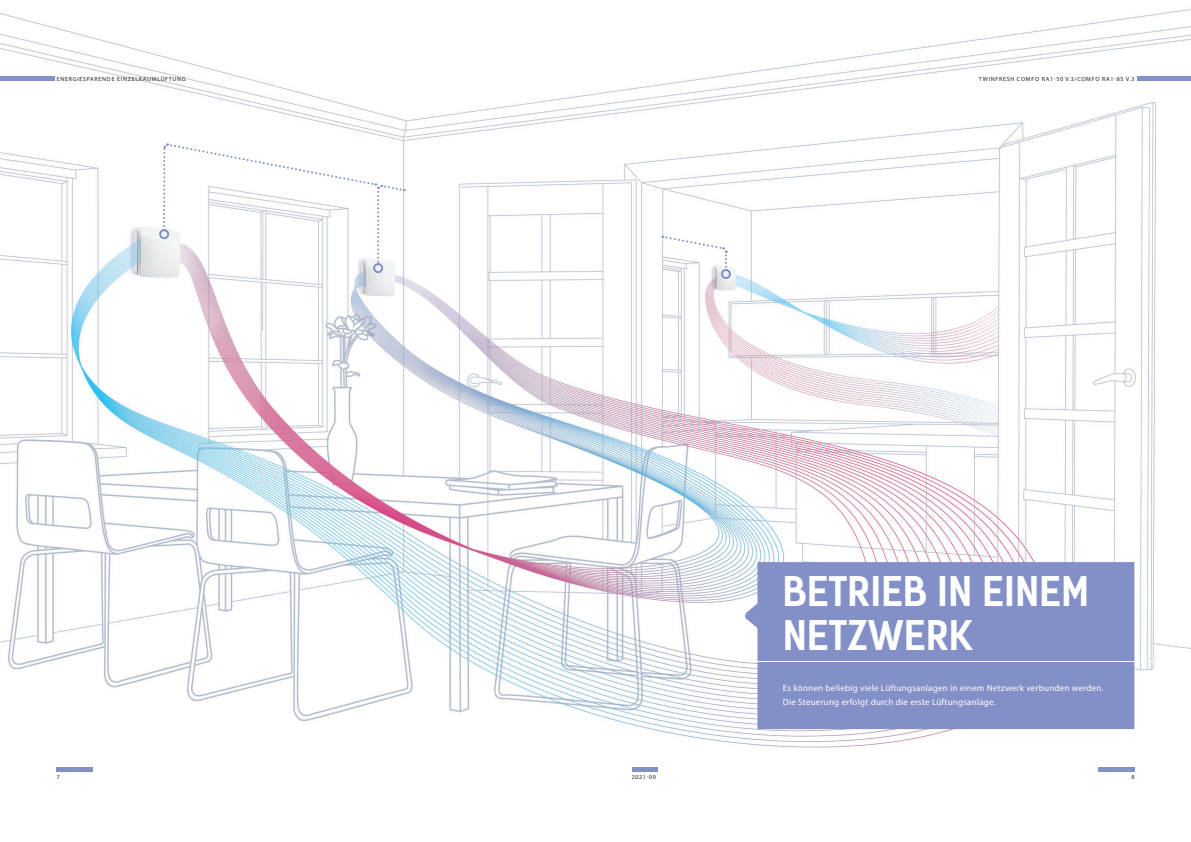
<style>
.page{position:relative;width:1191px;height:842px;background:#fff}
.page>*{position:absolute;margin:0;border:0;box-sizing:border-box;transform-origin:0 0}
.t1{font:38.9px/43.8px "Kelson Sans Bold RU";color:#fff}
.t2{font:9px/14px "Myriad Pro";letter-spacing:.025em;color:#fff}
.t3{font:6px "Myriad Pro";letter-spacing:.12em;color:#231f20}
</style>
<div class="page">
<img style="left:0;top:9px;width:1191px;height:763px">
<hr style="left:57px;top:767px;width:36px;height:4px;background:#838fc7">
<hr style="left:0;top:77px;width:54px;height:4px;background:#838fc7">
<div style="left:159px;top:229px;width:10px;height:10px;border:2px solid #838fc7;border-radius:50%"></div>
<div style="left:373px;top:263px;width:10px;height:10px;border:2px solid #838fc7;border-radius:50%"></div>
<svg style="left:162px;top:143px;width:243px;height:122px"></svg>
<hr style="left:1137px;top:77px;width:54px;height:4px;background:#838fc7">
<div style="left:742px;top:562px;width:392px;height:167px;background:#838fc7"></div>
<hr style="left:745px;top:661px;width:446px;height:1px;background:#fff">
<svg style="left:662px;top:235px;width:66px;height:36px"></svg>
<div style="left:721px;top:269px;width:10px;height:10px;border:2px solid #838fc7;border-radius:50%"></div>
<hr style="left:632px;top:767px;width:26px;height:4px;background:#838fc7">
<hr style="left:1098px;top:767px;width:36px;height:4px;background:#838fc7">
<p class="t3" style="left:57px;top:76px;width:130px">ENERGIESPARENDE EINZELRAUMLÜFTUNG</p>
<p class="t3" style="left:979px;top:76px;width:157px">TWINFRESH COMFO RA1-50 V.3/COMFO RA1-85 V.3</p>
<p class="t3" style="left:57px;top:773px;width:5px">7</p>
<h1 class="t1" style="left:782px;top:570px;width:308px">BETRIEB IN EINEM<br>NETZWERK</h1>
<p class="t2" style="left:783px;top:681px;width:322px">Es können beliebig viele Lüftungsanlagen in einem Netzwerk verbunden werden.<br>Die Steuerung erfolgt durch die erste Lüftungsanlage.</p>
<p class="t3" style="left:632px;top:773px;width:26px">2021-09</p>
<p class="t3" style="left:1131px;top:773px;width:5px">8</p>
</div>
